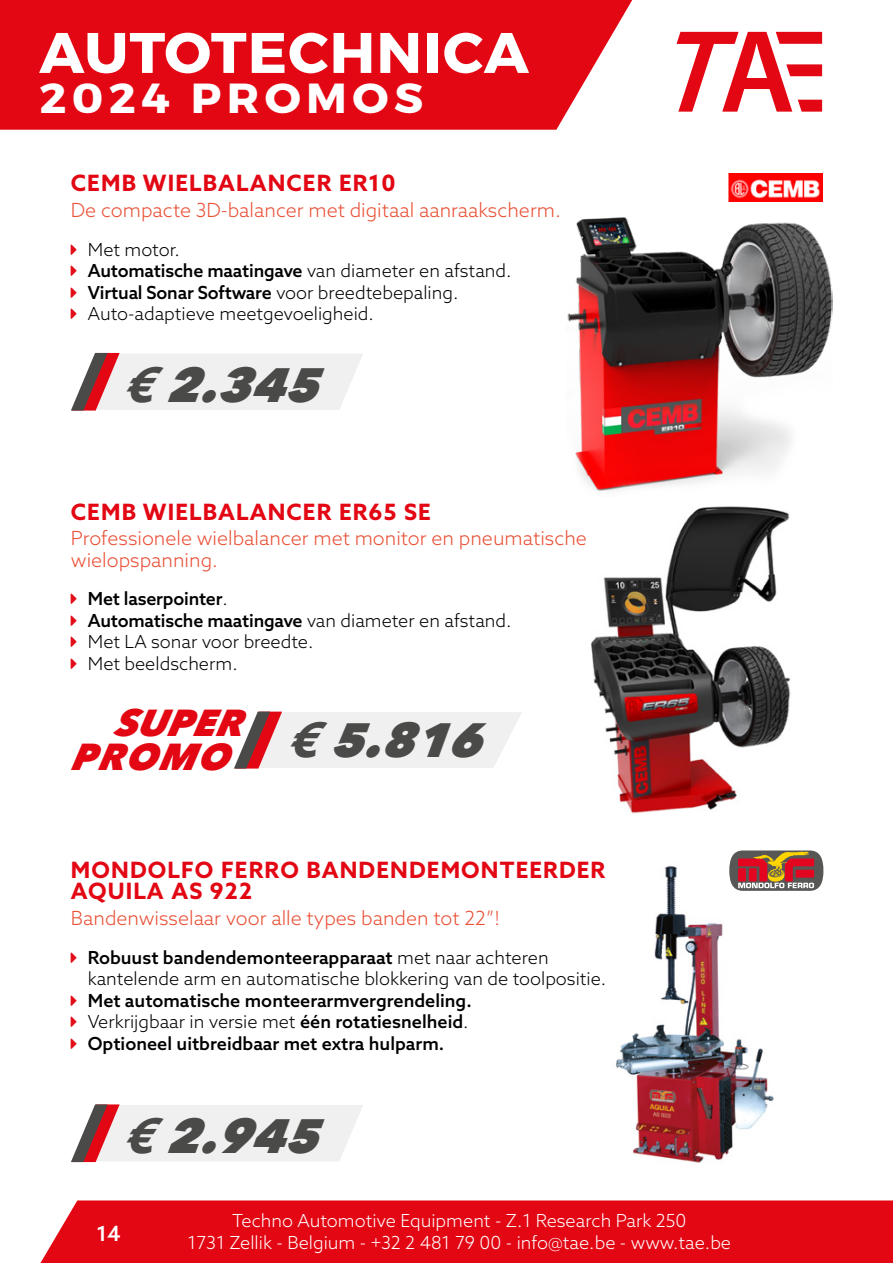
<style>
.page{position:relative;width:893px;height:1263px;background:#fff}
.page>*{position:absolute;margin:0;border:0;box-sizing:border-box;transform-origin:0 0}
.t1{font:700 57px "Montserrat";letter-spacing:.02em;color:#fff}
.t2{font:italic 800 48.15px "Avenir Next";color:#4a4a49}
.t3{font:italic 800 48px "Avenir Next";color:#4a4a49}
.t4{font:700 42px "Montserrat";letter-spacing:.12em;color:#fff;scale:1.07 1}
.t5{font:italic 800 37.5px/33.8px "Avenir Next";color:#e30613}
.t6{font:700 22.5px/21px "Azo Sans";letter-spacing:.05em;color:#e30613}
.t7{font:500 21px "Azo Sans";color:#fff}
.t8{font:300 19.5px/21.6px "Azo Sans";color:#e94f35}
.t9{font:300 18px/21.6px "Azo Sans";color:#000}
.t10{font:500 18px "Azo Sans";letter-spacing:-.01em;color:#000}
.t11{font:300 18px/21.6px "Azo Sans";color:#fff;text-align:center}
.s1{color:#e30d18}
.s2{font-weight:300}
.s3{font-weight:700}
.s4{font-weight:500}
</style>
<div class="page">
<div style="left:0;top:0;width:633px;height:130px;background:#e30613"></div>
<div style="left:40px;top:1200px;width:853px;height:63px;background:#e30613"></div>
<svg style="left:677px;top:32px;width:145px;height:80px"></svg>
<img style="left:567px;top:173px;width:266px;height:318px">
<img style="left:591px;top:506px;width:200px;height:308px">
<img style="left:615px;top:866px;width:159px;height:297px">
<img style="left:728px;top:173px;width:94px;height:28px">
<svg style="left:729px;top:850px;width:94px;height:41px;background:#a16255"></svg>
<svg style="left:71px;top:1104px;width:292px;height:58px"></svg>
<svg style="left:71px;top:353px;width:292px;height:58px"></svg>
<svg style="left:234px;top:712px;width:288px;height:56px"></svg>
<h1 class="t1" style="left:39px;top:17px;width:491px">AUTOTECHNICA</h1>
<h3 class="t4" style="left:39px;top:72px;width:360px">2024 PROMOS</h3>
<p class="t6" style="left:71px;top:172px;width:326px">CEMB WIELBALANCER ER10</p>
<p class="t8" style="left:71px;top:199px;width:492px">De compacte 3D-balancer met digitaal aanraakscherm.</p>
<p class="t9" style="left:71px;top:238px;width:110px"><span class="s1">❖</span> Met motor.</p>
<p class="t10" style="left:71px;top:259px;width:442px"><span class="s1">❖</span> Automatische maatingave <span class="s2">van diameter en afstand.</span></p>
<p class="t10" style="left:71px;top:280px;width:389px"><span class="s1">❖</span> Virtual Sonar Software <span class="s2">voor breedtebepaling.</span></p>
<p class="t9" style="left:71px;top:303px;width:305px"><span class="s1">❖</span> Auto-adaptieve meetgevoeligheid.</p>
<h2 class="t2" style="left:122px;top:355px;width:218px"><span class="s3">€</span>2.345</h2>
<p class="t6" style="left:71px;top:501px;width:361px">CEMB WIELBALANCER ER65 SE</p>
<p class="t8" style="left:71px;top:527px;width:518px">Professionele wielbalancer met monitor en pneumatische wielopspanning.</p>
<p class="t10" style="left:71px;top:587px;width:159px"><span class="s1">❖</span> Met laserpointer<span class="s2">.</span></p>
<p class="t10" style="left:71px;top:608px;width:442px"><span class="s1">❖</span> Automatische maatingave <span class="s2">van diameter en afstand.</span></p>
<p class="t9" style="left:71px;top:631px;width:244px"><span class="s1">❖</span> Met LA sonar voor breedte.</p>
<p class="t9" style="left:71px;top:653px;width:168px"><span class="s1">❖</span> Met beeldscherm.</p>
<h3 class="t5" style="left:71px;top:706px;width:184px;text-indent:43px">SUPER<br>PROMO</h3>
<h3 class="t3" style="left:286px;top:711px;width:218px"><span class="s3">€</span>5.816</h3>
<p class="t6" style="left:71px;top:859px;width:536px">MONDOLFO FERRO BANDENDEMONTEERDER<br>AQUILA AS 922</p>
<p class="t8" style="left:71px;top:907px;width:431px">Bandenwisselaar voor alle types banden tot 22”!</p>
<p class="t9" style="left:88px;top:946px;width:520px;text-indent:-17px"><span class="s1">❖</span> <span class="s4">Robuust bandendemonteerapparaat</span> met naar achteren kantelende arm en automatische blokkering van de toolpositie.</p>
<p class="t10" style="left:71px;top:988px;width:402px"><span class="s1">❖</span> Met automatische monteerarmvergrendeling.</p>
<p class="t9" style="left:71px;top:1011px;width:399px"><span class="s1">❖</span> Verkrijgbaar in versie met <span class="s4">één rotatiesnelheid</span>.</p>
<p class="t10" style="left:71px;top:1032px;width:375px"><span class="s1">❖</span> Optioneel uitbreidbaar met extra hulparm.</p>
<h2 class="t2" style="left:122px;top:1106px;width:218px"><span class="s3">€</span>2.945</h2>
<p class="t7" style="left:96px;top:1220px;width:26px">14</p>
<p class="t11" style="left:187px;top:1210px;width:545px">Techno Automotive Equipment - Z.1 Research Park 250<br>1731 Zellik - Belgium - +32 2 481 79 00 - info@tae.be - www.tae.be</p>
</div>
